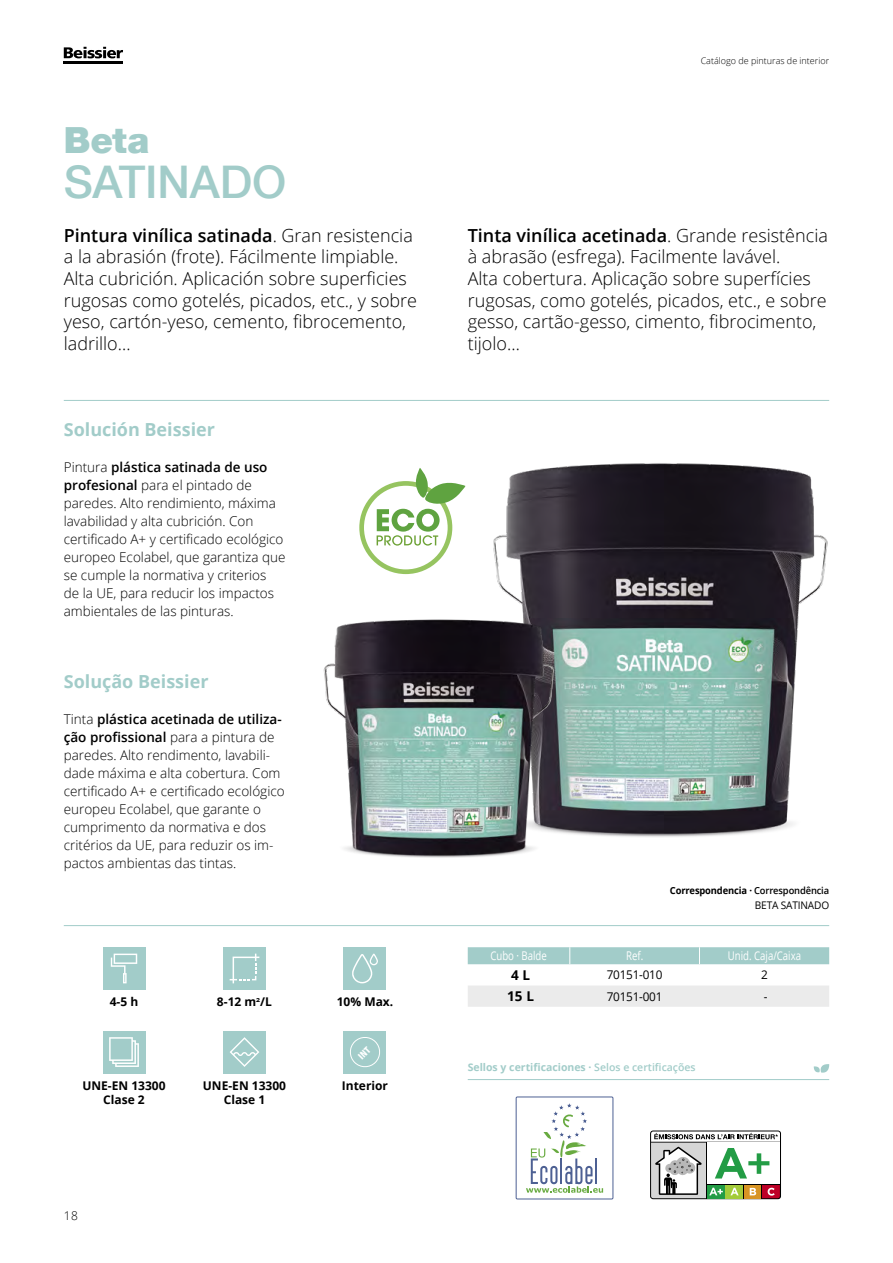
<style>
.page{position:relative;width:893px;height:1263px;background:#fff}
.page>*{position:absolute;margin:0;border:0;box-sizing:border-box;transform-origin:0 0}
.t1{font:500 45px "Helvetica Neue LT Com";letter-spacing:-.005em;color:#a2ccc9}
.t2{font:900 36px "Helvetica Neue LT Com";color:#a2ccc9}
.t3{font:300 18px/21.6px "Open Sans";color:#000}
.t4{font:700 18px "Open Sans";color:#a2ccc9}
.t5{font:300 13.5px/18px "Open Sans";color:#000}
.t6{font:700 13.5px "Open Sans";color:#000}
.t7{font:700 12px/14.4px "Open Sans";color:#000;text-align:center}
.t8{font:12px "Open Sans";color:#fff;scale:.8 1}
.t9{font:12px "Open Sans";letter-spacing:-.02em;color:#000}
.t10{font:300 12px "Open Sans";color:#000}
.t11{font:700 10.5px "Open Sans";color:#a2ccc9}
.t12{font:10.5px "Open Sans";letter-spacing:-.015em;color:#000;scale:.96 1}
.t13{font:700 9.75px "Open Sans";letter-spacing:-.015em;color:#000;scale:.96 1}
.t14{font:300 9px "Open Sans";color:#000}
.s1{font-weight:600}
</style>
<div class="page">
<hr style="left:64px;top:400px;width:765px;height:1px;background:#a2ccc9">
<hr style="left:64px;top:925px;width:765px;height:1px;background:#a2ccc9">
<hr style="left:468px;top:1079px;width:361px;height:1px;background:#a2ccc9">
<svg style="left:814px;top:1064px;width:15px;height:9px"></svg>
<div style="left:516px;top:1097px;width:97px;height:102px;border:1px solid #4d6093"></div>
<svg style="left:526px;top:1103px;width:77px;height:90px"></svg>
<svg style="left:650px;top:1130px;width:131px;height:69px"></svg>
<div style="left:103px;top:947px;width:42px;height:43px;background:#a2ccc9"></div>
<svg style="left:111px;top:954px;width:26px;height:29px"></svg>
<div style="left:223px;top:947px;width:43px;height:43px;background:#a2ccc9"></div>
<svg style="left:230px;top:954px;width:29px;height:29px"></svg>
<div style="left:344px;top:947px;width:42px;height:43px;background:#a2ccc9"></div>
<svg style="left:352px;top:953px;width:26px;height:30px"></svg>
<div style="left:103px;top:1031px;width:42px;height:42px;background:#a2ccc9"></div>
<svg style="left:109px;top:1037px;width:30px;height:30px"></svg>
<div style="left:223px;top:1031px;width:43px;height:42px;background:#a2ccc9"></div>
<svg style="left:230px;top:1037px;width:29px;height:30px"></svg>
<div style="left:344px;top:1031px;width:42px;height:42px;background:#a2ccc9"></div>
<img style="left:506px;top:463px;width:322px;height:374px">
<img style="left:323px;top:529px;width:251px;height:329px">
<div style="left:468px;top:986px;width:361px;height:21px;background:#ebebeb"></div>
<div style="left:468px;top:947px;width:361px;height:17px;background:#a2ccc9"></div>
<svg style="left:359px;top:481px;width:93px;height:93px"></svg>
<div style="left:364px;top:486px;width:84px;height:83px;background:#fff;border-radius:50%"></div>
<svg style="left:377px;top:468px;width:88px;height:78px"></svg>
<svg style="left:64px;top:47px;width:59px;height:11px"></svg>
<hr style="left:64px;top:61px;width:59px;height:3px;background:#000">
<svg style="left:350px;top:1037px;width:30px;height:31px"></svg>
<h2 class="t2" style="left:64px;top:119px;width:87px">Beta</h2>
<h1 class="t1" style="left:64px;top:155px;width:224px">SATINADO</h1>
<p class="t3" style="left:64px;top:224px;width:355px"><span class="s1">Pintura vinílica satinada</span>. Gran resistencia a la abrasión (frote). Fácilmente limpiable.<br>Alta cubrición. Aplicación sobre superficies rugosas como gotelés, picados, etc., y sobre yeso, cartón-yeso, cemento, fibrocemento, ladrillo…</p>
<h3 class="t4" style="left:64px;top:417px;width:153px">Solución Beissier</h3>
<p class="t5" style="left:64px;top:458px;width:223px">Pintura <span class="s1">plástica satinada de uso profesional</span> para el pintado de paredes. Alto rendimiento, máxima lavabilidad y alta cubrición. Con certificado A+ y certificado ecológico europeo Ecolabel, que garantiza que se cumple la normativa y criterios<br>de la UE, para reducir los impactos ambientales de las pinturas.</p>
<h3 class="t4" style="left:64px;top:668px;width:146px">Solução Beissier</h3>
<p class="t5" style="left:64px;top:709px;width:222px">Tinta <span class="s1">plástica acetinada de utiliza&shy;ção profissional</span> para a pintura de paredes. Alto rendimento, lavabili&shy;dade máxima e alta cobertura. Com certificado A+ e certificado ecológico europeu Ecolabel, que garante o cumprimento da normativa e dos critérios da UE, para reduzir os im&shy;pactos ambientas das tintas.</p>
<p class="t7" style="left:110px;top:994px;width:30px">4-5 h</p>
<p class="t7" style="left:217px;top:994px;width:57px">8-12 m<sup>2</sup>/L</p>
<p class="t7" style="left:337px;top:994px;width:58px">10% Max.</p>
<p class="t7" style="left:82px;top:1078px;width:85px">UNE-EN 13300<br>Clase 2</p>
<p class="t7" style="left:203px;top:1078px;width:85px">UNE-EN 13300<br>Clase 1</p>
<p class="t7" style="left:342px;top:1078px;width:48px">Interior</p>
<p class="t10" style="left:64px;top:1208px;width:16px">18</p>
<p class="t14" style="left:701px;top:54px;width:130px">Catálogo de pinturas de interior</p>
<p class="t3" style="left:468px;top:224px;width:362px"><span class="s1">Tinta vinílica acetinada</span>. Grande resistência à abrasão (esfrega). Facilmente lavável.<br>Alta cobertura. Aplicação sobre superfícies rugosas, como gotelés, picados, etc., e sobre gesso, cartão-gesso, cimento, fibrocimento, tijolo…</p>
<p class="t13" style="left:670px;top:884px;width:167px">Correspondencia · <span class="s1">Correspondência</span></p>
<p class="t12" style="left:755px;top:898px;width:79px">BETA SATINADO</p>
<p class="t8" style="left:490px;top:948px;width:72px">Cubo · Balde</p>
<p class="t8" style="left:626px;top:948px;width:23px">Ref.</p>
<p class="t8" style="left:728px;top:948px;width:93px">Unid. Caja/Caixa</p>
<p class="t6" style="left:511px;top:965px;width:21px">4 L</p>
<p class="t9" style="left:607px;top:967px;width:57px">70151-010</p>
<p class="t9" style="left:761px;top:967px;width:8px">2</p>
<p class="t6" style="left:507px;top:987px;width:28px">15 L</p>
<p class="t9" style="left:607px;top:988px;width:57px">70151-001</p>
<p class="t9" style="left:764px;top:988px;width:5px">-</p>
<p class="t11" style="left:468px;top:1060px;width:229px">Sellos y certificaciones · <span class="s1">Selos e certificações</span></p>
</div>
